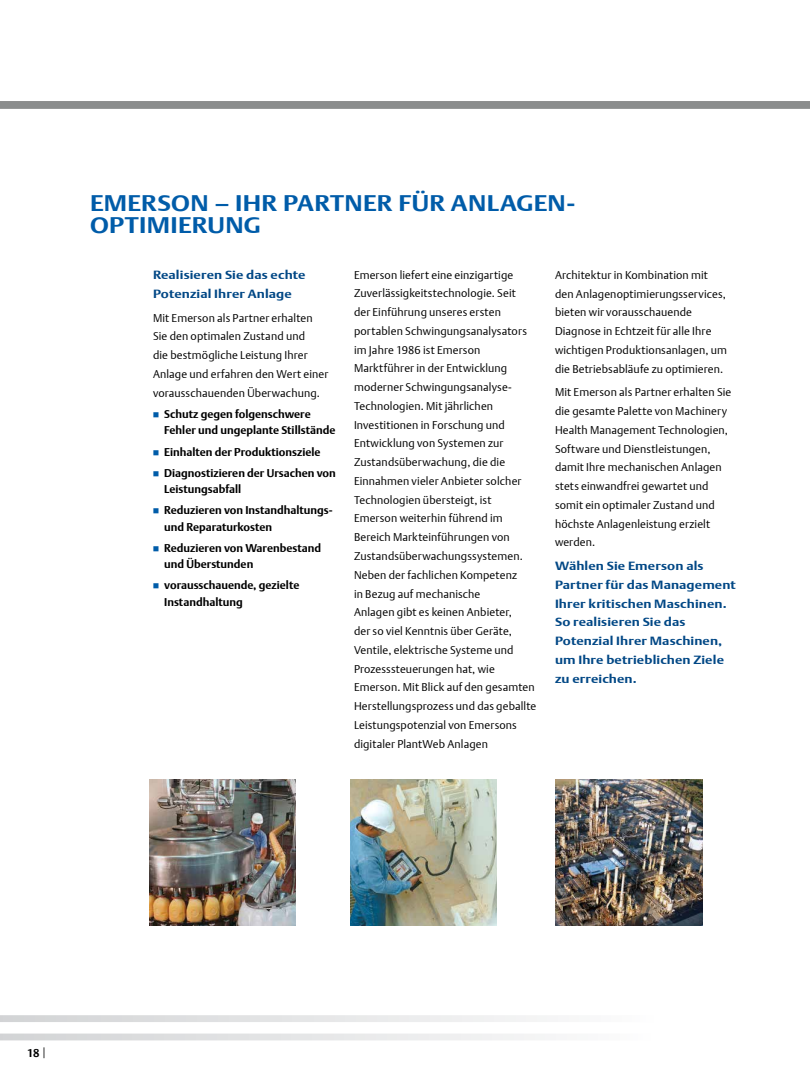
<style>
.page{position:relative;width:810px;height:1080px;background:#fff}
.page>*{position:absolute;margin:0;border:0;box-sizing:border-box;transform-origin:0 0}
.t1{font:700 22.5px/22.5px "DTL Argo T";letter-spacing:.015em;color:#005ca9;scale:1.15 1}
.t2{font:700 11.88px/18.8px "DTL Argo T";letter-spacing:.01em;color:#004785;scale:1.15 1}
.t3{font:11.25px/18.8px "DTL Argo T Light";letter-spacing:.01em;color:#000}
.t4{font:700 11.25px/21.2px "DTL Argo T";color:#000}
.s1{font-family:"DTL Argo T Light";font-weight:400;font-size:12.25px}
</style>
<div class="page">
<svg style="left:0;top:1015px;width:547px;height:7px;fill:#e4e5e6"></svg>
<svg style="left:0;top:1034px;width:545px;height:6px;fill:#e3e4e5"></svg>
<div style="left:0;top:101px;width:810px;height:8px;background:#8b8d8d"></div>
<img style="left:149px;top:779px;width:147px;height:147px">
<img style="left:350px;top:779px;width:147px;height:147px">
<img style="left:556px;top:779px;width:146px;height:147px">
<h1 class="t1" style="left:90px;top:192px;width:424px">EMERSON – IHR PARTNER FÜR ANLAGEN-<br>OPTIMIERUNG</h1>
<p class="t2" style="left:153px;top:266px;width:134px">Realisieren Sie das echte<br>Potenzial Ihrer Anlage</p>
<p class="t3" style="left:153px;top:308px;width:177px">Mit Emerson als Partner erhalten<br>Sie den optimalen Zustand und<br>die bestmögliche Leistung Ihrer<br>Anlage und erfahren den Wert einer vorausschauenden Überwachung.</p>
<p class="t4" style="left:164px;top:406px;width:173px;line-height:16.2px">Schutz gegen folgenschwere<br>Fehler und ungeplante Stillstände</p>
<p class="t4" style="left:164px;top:441px;width:173px">Einhalten der Produktionsziele<br>Diagnostizieren der Ursachen von</p>
<p class="t4" style="left:164px;top:478px;width:170px">Leistungsabfall<br>Reduzieren von Instandhaltungs-</p>
<p class="t4" style="left:164px;top:516px;width:159px">und Reparaturkosten<br>Reduzieren von Warenbestand</p>
<p class="t4" style="left:164px;top:553px;width:137px">und Überstunden vorausschauende, gezielte</p>
<p class="t4" style="left:164px;top:591px;width:80px">Instandhaltung</p>
<p class="t3" style="left:354px;top:265px;width:184px">Emerson liefert eine einzigartige<br>Zuverlässigkeitstechnologie. Seit<br>der Einführung unseres ersten portablen Schwingungsanalysators im Jahre 1986 ist Emerson<br>Marktführer in der Entwicklung moderner Schwingungsanalyse-<br>Technologien. Mit jährlichen<br>Investitionen in Forschung und<br>Entwicklung von Systemen zur<br>Zustandsüberwachung, die die<br>Einnahmen vieler Anbieter solcher<br>Technologien übersteigt, ist<br>Emerson weiterhin führend im<br>Bereich Markteinführungen von<br>Zustandsüberwachungssystemen.<br>Neben der fachlichen Kompetenz<br>in Bezug auf mechanische<br>Anlagen gibt es keinen Anbieter,<br>der so viel Kenntnis über Geräte,<br>Ventile, elektrische Systeme und<br>Prozesssteuerungen hat, wie<br>Emerson. Mit Blick auf den gesamten<br>Herstellungsprozess und das geballte<br>Leistungspotenzial von Emersons digitaler PlantWeb Anlagen</p>
<p class="t3" style="left:555px;top:265px;width:173px">Architektur in Kombination mit den Anlagenoptimierungsservices, bieten wir vorausschauende Diagnose in Echtzeit für alle Ihre wichtigen Produktionsanlagen, um die Betriebsabläufe zu optimieren.</p>
<p class="t3" style="left:555px;top:383px;width:178px">Mit Emerson als Partner erhalten Sie die gesamte Palette von Machinery<br>Health Management Technologien,<br>Software und Dienstleistungen, damit Ihre mechanischen Anlagen stets einwandfrei gewartet und somit ein optimaler Zustand und höchste Anlagenleistung erzielt werden.</p>
<p class="t2" style="left:555px;top:556px;width:159px">Wählen Sie Emerson als<br>Partner für das Management<br>Ihrer kritischen Maschinen.<br>So realisieren Sie das<br>Potenzial Ihrer Maschinen, um Ihre betrieblichen Ziele zu erreichen.</p>
<p class="t4" style="left:27px;top:1042px;width:21px">18 <span class="s1">|</span></p>
</div>
